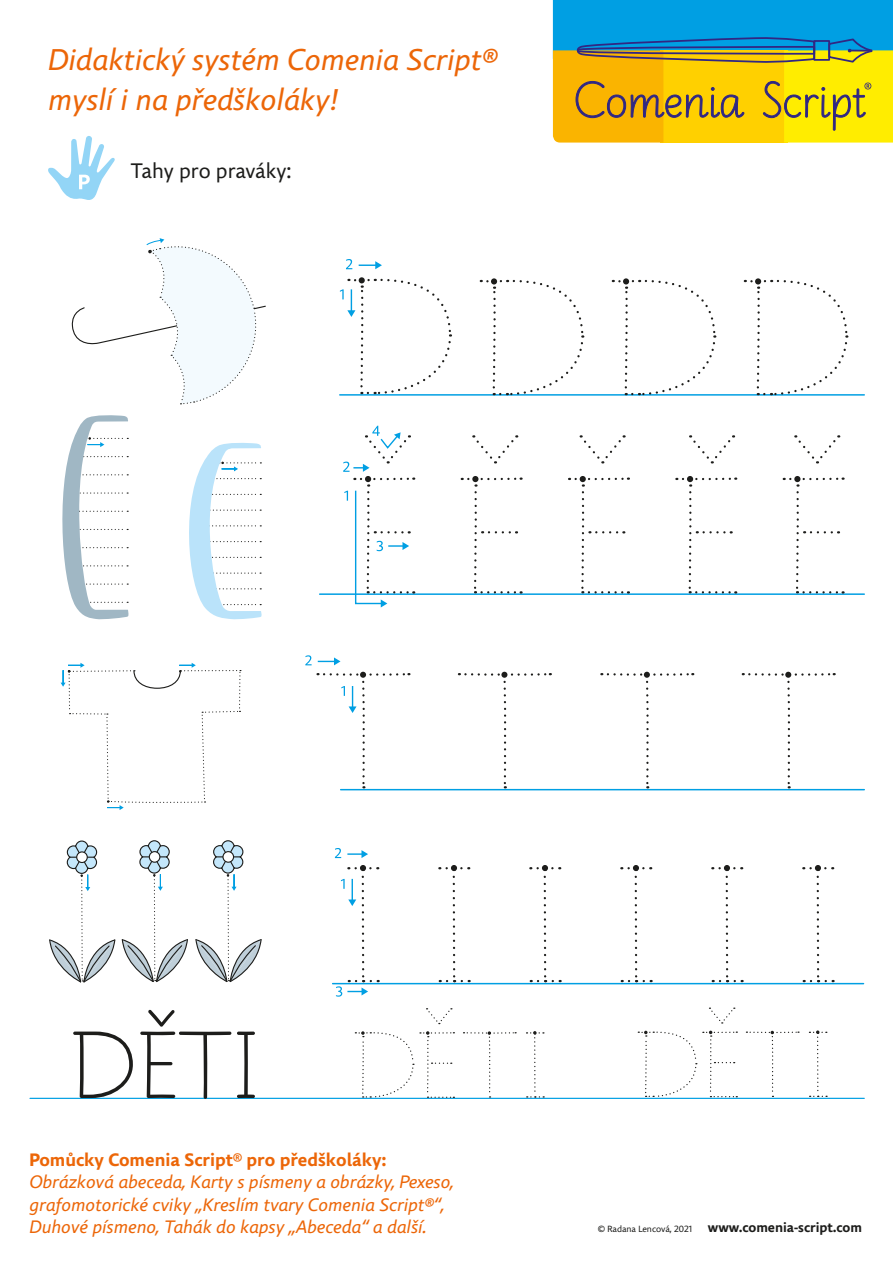
<style>
.page{position:relative;width:893px;height:1263px;background:#fff}
.page>*{position:absolute;margin:0;border:0;box-sizing:border-box;transform-origin:0 0}
.t1{font:92.7px "CSU";color:#1d1d1b}
.t2{font:italic 30px/40.5px "Comenia Sans";color:#ec6608}
.t3{font:21px "Comenia Sans";color:#1d1d1b}
.t4{font:italic 18px/22.5px "Comenia Sans";color:#ec6608}
.t5{font:700 13.5px "Comenia Sans";color:#1d1d1b}
.s1{font-weight:700;font-style:normal}
.s2{font-style:normal}
.s3{font-weight:400;font-size:9px}
</style>
<div class="page">
<hr style="left:340px;top:394px;width:524px;height:2px;background:#009fe3">
<hr style="left:341px;top:789px;width:523px;height:1px;background:#009fe3">
<hr style="left:320px;top:593px;width:544px;height:2px;background:#009fe3">
<svg style="left:553px;top:0;width:340px;height:143px;background:#97b157"></svg>
<div style="left:813px;top:40px;width:17px;height:21px;border:2px solid #312783"></div>
<hr style="left:30px;top:1098px;width:834px;height:1px;background:#009fe3">
<hr style="left:333px;top:983px;width:530px;height:1px;background:#009fe3">
<svg style="left:48px;top:136px;width:67px;height:64px"></svg>
<svg style="left:375px;top:261px;width:7px;height:8px"></svg>
<hr style="left:359px;top:264px;width:20px;height:2px;background:#009fe3">
<svg style="left:346px;top:259px;width:6px;height:10px"></svg>
<svg style="left:340px;top:277px;width:112px;height:118px"></svg>
<svg style="left:481px;top:278px;width:104px;height:118px"></svg>
<svg style="left:613px;top:278px;width:104px;height:118px"></svg>
<svg style="left:745px;top:278px;width:104px;height:118px"></svg>
<svg style="left:343px;top:426px;width:71px;height:181px"></svg>
<svg style="left:462px;top:476px;width:60px;height:119px"></svg>
<svg style="left:473px;top:435px;width:44px;height:28px"></svg>
<svg style="left:569px;top:476px;width:60px;height:119px"></svg>
<svg style="left:581px;top:435px;width:44px;height:28px"></svg>
<svg style="left:676px;top:476px;width:60px;height:119px"></svg>
<svg style="left:690px;top:435px;width:44px;height:28px"></svg>
<svg style="left:784px;top:476px;width:60px;height:119px"></svg>
<svg style="left:795px;top:435px;width:44px;height:28px"></svg>
<svg style="left:318px;top:657px;width:22px;height:8px"></svg>
<svg style="left:305px;top:655px;width:7px;height:10px"></svg>
<svg style="left:317px;top:672px;width:92px;height:116px"></svg>
<svg style="left:459px;top:672px;width:92px;height:116px"></svg>
<svg style="left:601px;top:672px;width:92px;height:116px"></svg>
<svg style="left:743px;top:672px;width:92px;height:116px"></svg>
<svg style="left:810px;top:865px;width:23px;height:6px"></svg>
<svg style="left:811px;top:877px;width:23px;height:105px"></svg>
<svg style="left:719px;top:865px;width:23px;height:6px"></svg>
<svg style="left:720px;top:877px;width:23px;height:105px"></svg>
<svg style="left:629px;top:865px;width:22px;height:6px"></svg>
<svg style="left:629px;top:877px;width:23px;height:105px"></svg>
<svg style="left:538px;top:865px;width:22px;height:6px"></svg>
<svg style="left:538px;top:877px;width:23px;height:105px"></svg>
<svg style="left:447px;top:865px;width:22px;height:6px"></svg>
<svg style="left:447px;top:877px;width:23px;height:105px"></svg>
<svg style="left:356px;top:865px;width:22px;height:6px"></svg>
<svg style="left:347px;top:850px;width:21px;height:8px"></svg>
<svg style="left:335px;top:848px;width:6px;height:10px"></svg>
<svg style="left:336px;top:877px;width:43px;height:120px"></svg>
<svg style="left:355px;top:1031px;width:59px;height:67px"></svg>
<svg style="left:463px;top:1031px;width:53px;height:66px"></svg>
<svg style="left:420px;top:1031px;width:34px;height:67px"></svg>
<svg style="left:427px;top:1008px;width:25px;height:16px"></svg>
<svg style="left:526px;top:1031px;width:18px;height:66px"></svg>
<svg style="left:638px;top:1031px;width:59px;height:67px"></svg>
<svg style="left:746px;top:1031px;width:53px;height:66px"></svg>
<svg style="left:703px;top:1031px;width:34px;height:67px"></svg>
<svg style="left:709px;top:1007px;width:26px;height:16px"></svg>
<svg style="left:809px;top:1030px;width:18px;height:67px"></svg>
<svg style="left:71px;top:238px;width:195px;height:167px"></svg>
<svg style="left:49px;top:840px;width:139px;height:143px"></svg>
<svg style="left:195px;top:840px;width:67px;height:143px"></svg>
<svg style="left:62px;top:415px;width:67px;height:205px"></svg>
<svg style="left:189px;top:443px;width:73px;height:177px"></svg>
<svg style="left:61px;top:663px;width:180px;height:147px"></svg>
<h2 class="t2" style="left:48px;top:40px;width:450px">Didaktický systém Comenia Script® myslí i na předškoláky!</h2>
<p class="t3" style="left:131px;top:157px;width:162px">Tahy pro praváky:</p>
<h1 class="t1" style="left:70px;top:1007px;width:191px">DĚTI</h1>
<p class="t4" style="left:29px;top:1148px;width:426px"><span class="s1">Pomůcky Comenia Script</span><span class="s2">®</span> <span class="s1">pro předškoláky:<br></span>Obrázková abeceda, Karty s písmeny a obrázky, Pexeso, grafomotorické cviky „Kreslím tvary Comenia Script®“, Duhové písmeno, Tahák do kapsy „Abeceda“ a další.</p>
<p class="t5" style="left:598px;top:1218px;width:266px"><span class="s3">© Radana Lencová, 2021</span> www.comenia-script.com</p>
</div>
